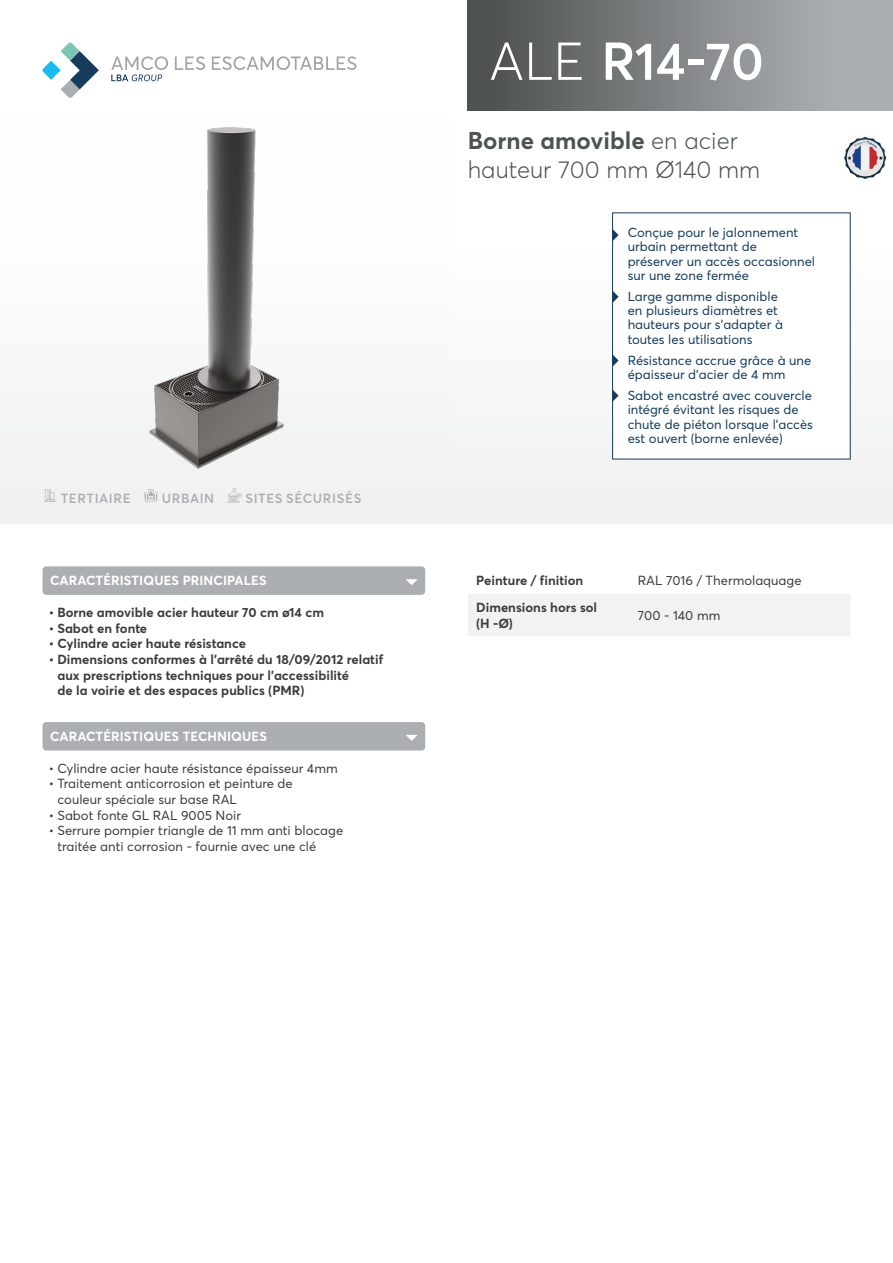
<style>
.page{position:relative;width:893px;height:1263px;background:#fff}
.page>*{position:absolute;margin:0;border:0;box-sizing:border-box;transform-origin:0 0}
.t1{font:600 52.5px "Averta";color:#fff}
.t2{font:300 24px/28.8px "Averta";color:#4e5252}
.t3{font:13.05px/14.2px "Averta";color:#163b5c}
.t4{font:700 13.05px/15.6px "Averta";color:#3c3c3b}
.t5{font:13.05px/15.6px "Averta";color:#3c3c3b}
.t6{font:700 13.05px "Averta";letter-spacing:.005em;color:#fff}
.t7{font:600 13.05px "Averta";letter-spacing:.04em;color:#acafb2}
.s1{font-weight:300}
.s2{font-weight:700}
</style>
<div class="page">
<svg style="left:43px;top:43px;width:56px;height:55px"></svg>
<svg style="left:111px;top:56px;width:245px;height:25px"></svg>
<div style="left:468px;top:0;width:425px;height:111px;background:linear-gradient(to right,#4b504f,#b7bbbe)"></div>
<div style="left:43px;top:566px;width:382px;height:29px;background:#acafb2;border-radius:4px"></div>
<svg style="left:406px;top:579px;width:12px;height:6px"></svg>
<div style="left:43px;top:722px;width:382px;height:28px;background:#acafb2;border-radius:4px"></div>
<svg style="left:406px;top:735px;width:12px;height:6px"></svg>
<div style="left:0;top:111px;width:893px;height:413px;background:#fafafa"></div>
<div style="left:613px;top:213px;width:237px;height:246px;background:#fff"></div>
<svg style="left:613px;top:229px;width:6px;height:12px"></svg>
<svg style="left:44px;top:489px;width:12px;height:13px"></svg>
<svg style="left:145px;top:489px;width:12px;height:13px"></svg>
<svg style="left:227px;top:488px;width:15px;height:15px"></svg>
<div style="left:468px;top:594px;width:382px;height:42px;background:#f1f2f3"></div>
<img style="left:149px;top:127px;width:135px;height:342px">
<svg style="left:613px;top:291px;width:6px;height:12px"></svg>
<svg style="left:613px;top:354px;width:6px;height:13px"></svg>
<svg style="left:613px;top:389px;width:6px;height:13px"></svg>
<svg style="left:844px;top:137px;width:42px;height:42px"></svg>
<p class="t7" style="left:61px;top:490px;width:71px">TERTIAIRE</p>
<p class="t7" style="left:162px;top:490px;width:54px">URBAIN</p>
<p class="t7" style="left:245px;top:490px;width:118px">SITES SÉCURISÉS</p>
<p class="t6" style="left:50px;top:572px;width:218px">CARACTÉRISTIQUES PRINCIPALES</p>
<p class="t4" style="left:49px;top:604px;width:277px">• Borne amovible acier hauteur 70 cm ø14 cm</p>
<p class="t4" style="left:49px;top:620px;width:100px">• Sabot en fonte</p>
<p class="t4" style="left:49px;top:636px;width:199px">• Cylindre acier haute résistance</p>
<p class="t4" style="left:57px;top:651px;width:327px;text-indent:-9px">• Dimensions conformes à 'l arrêté du 18/09/2012 relatif aux prescriptions techniques pour 'l accessibilité<br>de la voirie et des espaces publics (PMR(</p>
<p class="t6" style="left:50px;top:728px;width:218px">CARACTÉRISTIQUES TECHNIQUES</p>
<p class="t5" style="left:49px;top:760px;width:290px">• Cylindre acier haute résistance épaisseur 4mm</p>
<p class="t5" style="left:57px;top:776px;width:237px;text-indent:-9px">• Traitement anticorrosion et peinture de couleur spéciale sur base RAL</p>
<p class="t5" style="left:49px;top:807px;width:194px">• Sabot fonte GL RAL 9005 Noir</p>
<p class="t5" style="left:57px;top:823px;width:287px;text-indent:-9px">• Serrure pompier triangle de 11 mm anti blocage traitée anti corrosion - fournie avec une clé</p>
<h1 class="t1" style="left:489px;top:28px;width:276px"><span class="s1">ALE</span> R14-70</h1>
<h2 class="t2" style="left:468px;top:126px;width:294px"><span class="s2">Borne amovible</span> en acier hauteur 700 mm Ø140 mm</h2>
<p class="t3" style="left:628px;top:225px;width:189px">Conçue pour le jalonnement urbain permettant de préserver un accès occasionnel sur une zone fermée</p>
<p class="t3" style="left:628px;top:289px;width:157px">Large gamme disponible en plusieurs diamètres et hauteurs pour 's adapter à toutes les utilisations</p>
<p class="t3" style="left:628px;top:353px;width:185px">Résistance accrue grâce à une épaisseur d'acier de 4 mm</p>
<p class="t3" style="left:628px;top:388px;width:187px">Sabot encastré avec couvercle intégré évitant les risques de chute de piéton lorsque 'l accès est ouvert (borne enlevée(</p>
<p class="t4" style="left:476px;top:567px;width:122px;line-height:27.2px">Peinture / finition<br>Dimensions hors sol</p>
<p class="t4" style="left:476px;top:615px;width:38px">H( Ø- )</p>
<p class="t5" style="left:638px;top:572px;width:165px">RAL 7016 / Thermolaquage</p>
<p class="t5" style="left:638px;top:607px;width:84px">700 - 140 mm</p>
</div>
